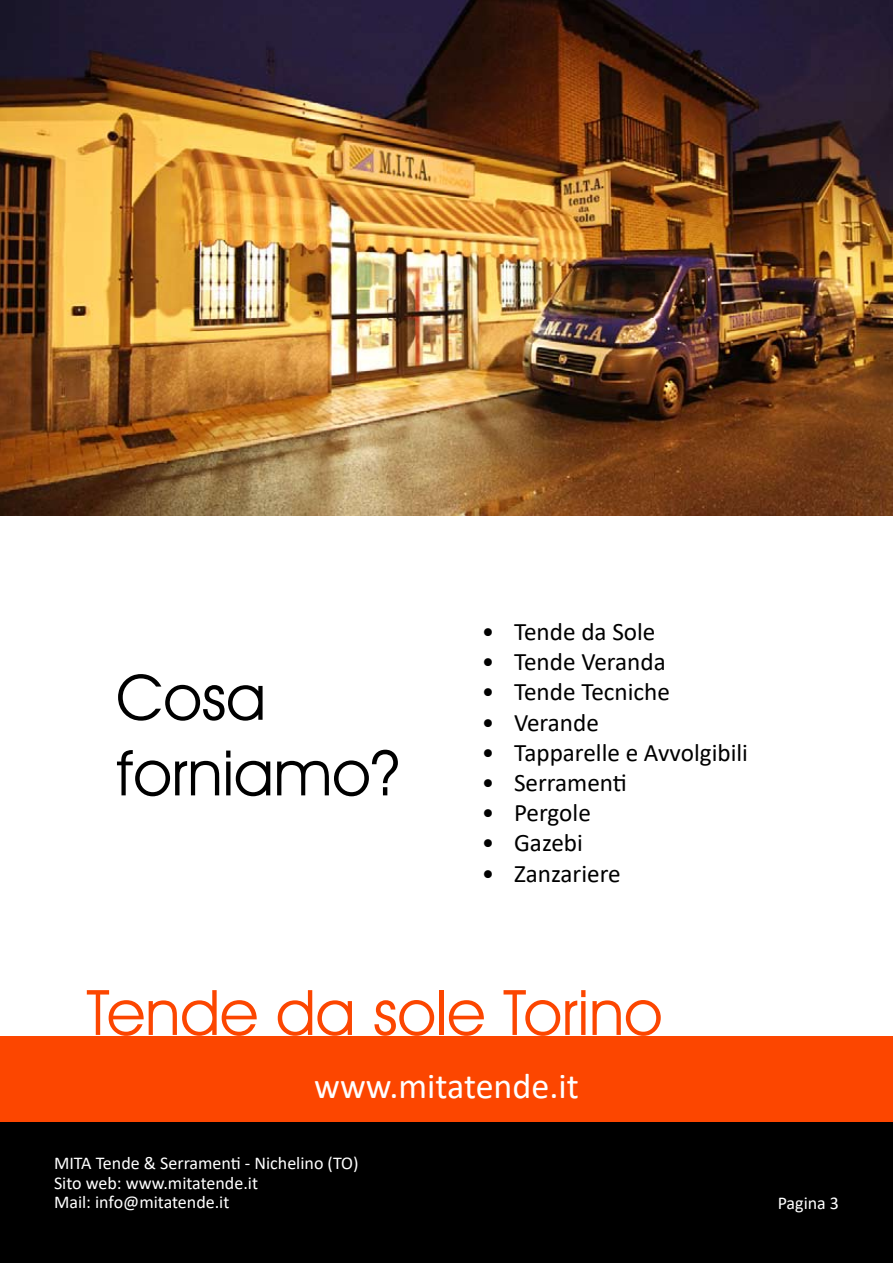
<style>
.page{position:relative;width:893px;height:1263px;background:#fff}
.page>*{position:absolute;margin:0;border:0;box-sizing:border-box;transform-origin:0 0}
.t1{font:63px "Avant Garde IT Cby BT";color:#fc4600}
.t2{font:63px/75.6px "Avant Garde IT Cby BT";color:#000}
.t3{font:36px "Calibri";color:#fff}
.t4{font:25.2px "Calibri";color:#000}
.t5{font:18px/19.5px "Calibri";color:#fff}
</style>
<div class="page">
<div style="left:0;top:1036px;width:893px;height:87px;background:#fc4600"></div>
<div style="left:0;top:1123px;width:893px;height:140px;background:#000"></div>
<img style="left:0;top:0;width:893px;height:516px">
<h1 class="t2" style="left:116px;top:659px;width:285px">Cosa forniamo?</h1>
<p class="t4" style="left:482px;top:614px;width:175px">• Tende da Sole</p>
<p class="t4" style="left:482px;top:644px;width:186px">• Tende Veranda</p>
<p class="t4" style="left:482px;top:674px;width:190px">• Tende Tecniche</p>
<p class="t4" style="left:482px;top:705px;width:119px">• Verande</p>
<p class="t4" style="left:482px;top:735px;width:268px">• Tapparelle e Avvolgibili</p>
<p class="t4" style="left:482px;top:765px;width:147px">• Serramenti</p>
<p class="t4" style="left:482px;top:795px;width:111px">• Pergole</p>
<p class="t4" style="left:482px;top:826px;width:103px">• Gazebi</p>
<p class="t4" style="left:482px;top:856px;width:141px">• Zanzariere</p>
<h1 class="t1" style="left:86px;top:974px;width:577px">Tende da sole Torino</h1>
<h2 class="t3" style="left:314px;top:1061px;width:266px">www.mitatende.it</h2>
<p class="t5" style="left:54px;top:1153px;width:306px">MITA Tende &amp; Serramenti - Nichelino (TO)<br>Sito web: www.mitatende.it<br>Mail: info@mitatende.it</p>
<p class="t5" style="left:778px;top:1193px;width:63px">Pagina 3</p>
</div>
